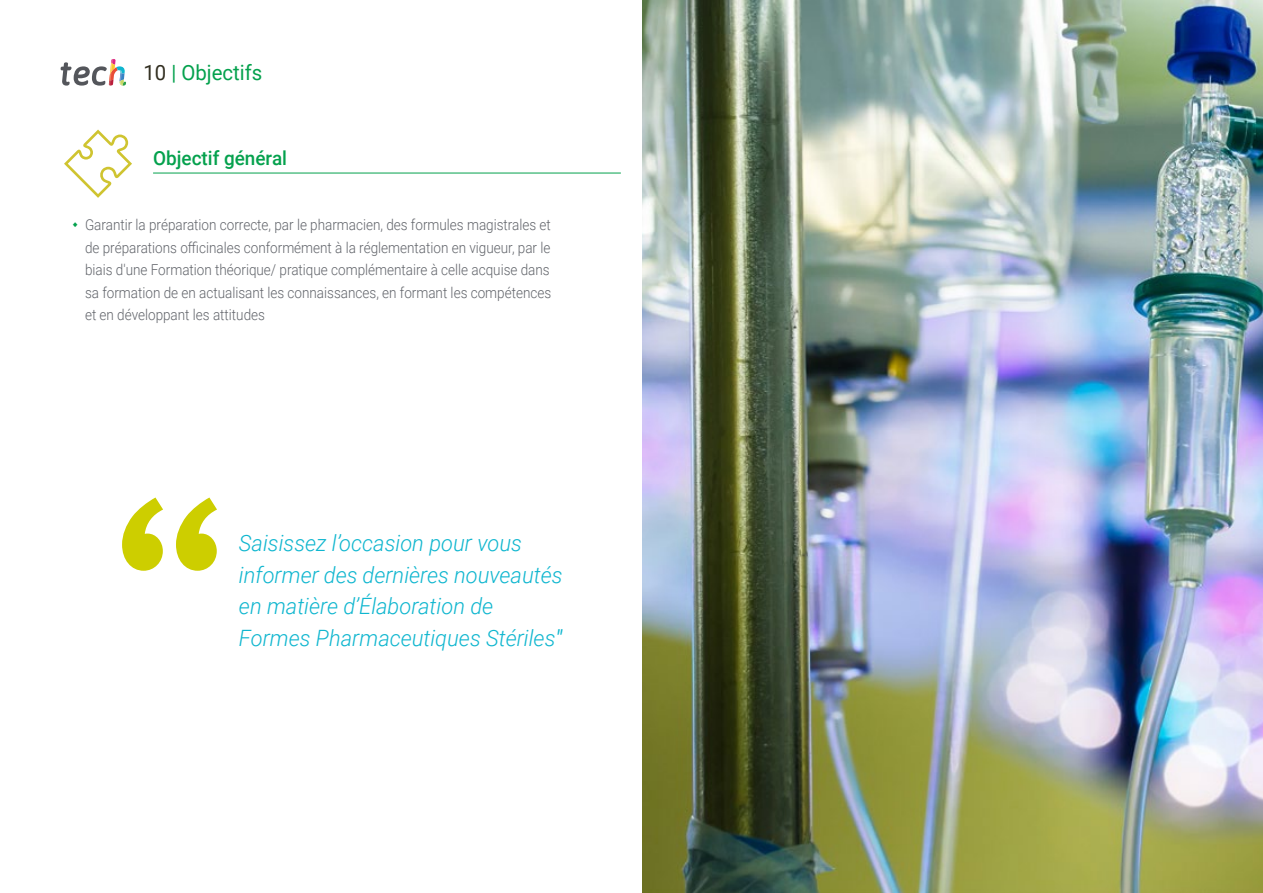
<style>
.page{position:relative;width:1263px;height:893px;background:#fff}
.page>*{position:absolute;margin:0;border:0;box-sizing:border-box;transform-origin:0 0}
.t1{font:italic 300 22.5px/31.5px "Roboto";color:#0fb6cf}
.t2{font:21px "Roboto";color:#04a14d}
.t3{font:500 19.5px "Roboto";color:#04a14d}
.t4{font:300 15px/22.5px "Roboto";color:#61646a;text-align:justify;scale:.9 1}
.s1{color:#312e20}
.s2{font-weight:400}
</style>
<div class="page">
<hr style="left:153px;top:173px;width:468px;height:1px;background:#04a14d">
<svg style="left:64px;top:130px;width:68px;height:68px"></svg>
<img style="left:642px;top:0;width:621px;height:893px">
<svg style="left:122px;top:497px;width:95px;height:74px"></svg>
<svg style="left:61px;top:59px;width:65px;height:27px"></svg>
<h2 class="t2" style="left:144px;top:57px;width:120px"><span class="s1">10</span> | Objectifs</h2>
<h3 class="t3" style="left:153px;top:144px;width:135px">Objectif général</h3>
<p class="t4" style="left:85px;top:213px;width:519px">Garantir la préparation correcte, par le pharmacien, des formules magistrales et de préparations officinales conformément à la réglementation en vigueur, par le biais d'une Formation théorique/ pratique complémentaire à celle acquise dans sa formation de en actualisant les connaissances, en formant les compétences et en développant les attitudes</p>
<h1 class="t1" style="left:239px;top:526px;width:325px">Saisissez l’occasion pour vous informer des dernières nouveautés en matière d’Élaboration de<br>Formes Pharmaceutiques Stériles<span class="s2">"</span></h1>
</div>
